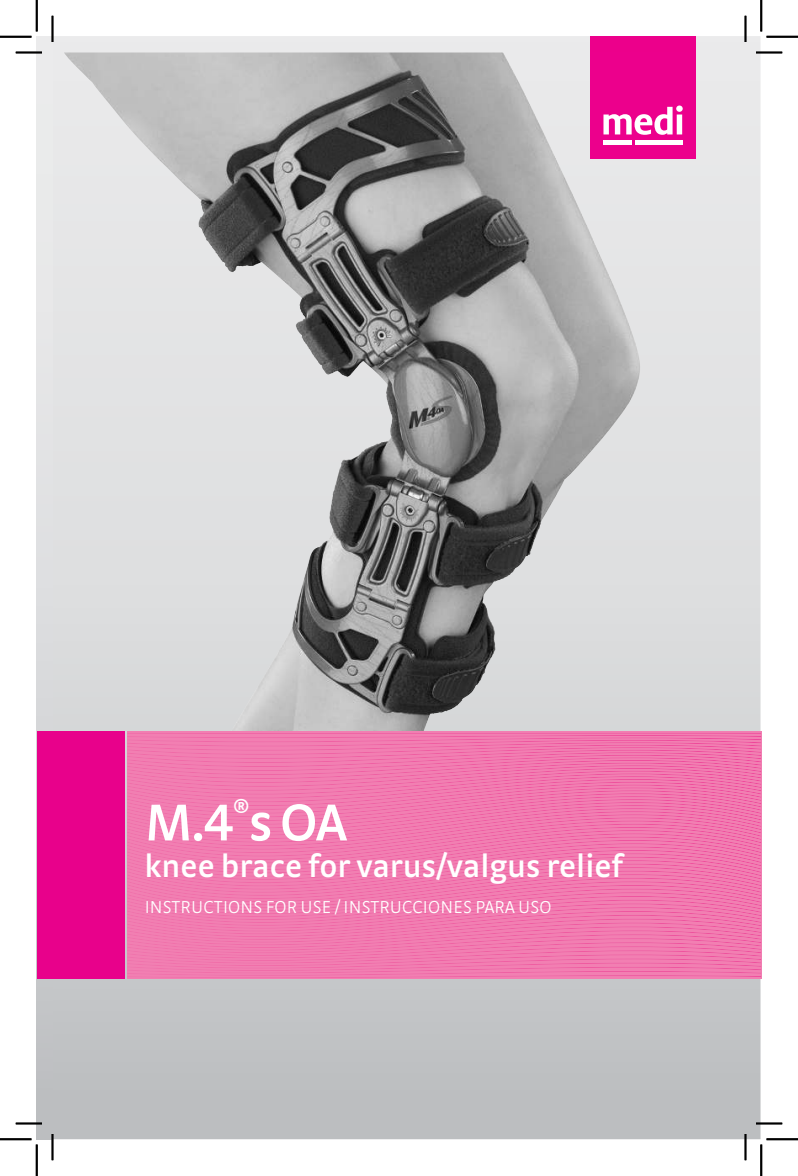
<style>
.page{position:relative;width:798px;height:1176px;background:#fff}
.page>*{position:absolute;margin:0;border:0;box-sizing:border-box;transform-origin:0 0}
.t1{font:600 54.6px "Strada OT";color:#fff}
.t2{font:600 33.07px "Strada OT";color:#fff}
.t3{font:300 18.2px "Strada OT";letter-spacing:.01em;color:#fff}
</style>
<div class="page">
<img style="left:37px;top:37px;width:724px;height:1102px">
<img style="left:64px;top:52px;width:156px;height:206px">
<div style="left:590px;top:37px;width:106px;height:122px;background:#ec008b"></div>
<svg style="left:603px;top:106px;width:80px;height:29px"></svg>
<div style="left:635px;top:140px;width:47px;height:5px;background:#fff"></div>
<div style="left:603px;top:140px;width:29px;height:5px;background:#fff"></div>
<img style="left:127px;top:733px;width:634px;height:14px">
<img style="left:127px;top:747px;width:634px;height:5px">
<img style="left:127px;top:752px;width:634px;height:13px">
<img style="left:127px;top:765px;width:634px;height:6px">
<img style="left:127px;top:771px;width:634px;height:207px">
<img style="left:127px;top:773px;width:634px;height:6px">
<img style="left:127px;top:779px;width:634px;height:6px">
<img style="left:127px;top:785px;width:634px;height:8px">
<img style="left:127px;top:793px;width:634px;height:15px">
<img style="left:127px;top:808px;width:634px;height:22px">
<img style="left:127px;top:830px;width:634px;height:7px">
<img style="left:127px;top:837px;width:634px;height:136px">
<div style="left:52px;top:731px;width:73px;height:248px;background:#e8018b"></div>
<div style="left:37px;top:731px;width:15px;height:248px;background:#e8018b"></div>
<hr style="left:16px;top:51px;width:26px;height:3px;background:#000">
<hr style="left:756px;top:51px;width:26px;height:3px;background:#000">
<hr style="left:16px;top:1122px;width:26px;height:3px;background:#000">
<hr style="left:756px;top:1122px;width:26px;height:3px;background:#000">
<hr style="left:51px;top:16px;width:3px;height:26px;background:#000">
<hr style="left:51px;top:1134px;width:3px;height:26px;background:#000">
<hr style="left:744px;top:16px;width:3px;height:26px;background:#000">
<hr style="left:744px;top:1134px;width:3px;height:26px;background:#000">
<hr style="left:0;top:36px;width:32px;height:2px;background:#000">
<hr style="left:767px;top:36px;width:31px;height:2px;background:#000">
<hr style="left:0;top:1138px;width:32px;height:2px;background:#000">
<hr style="left:767px;top:1138px;width:31px;height:2px;background:#000">
<hr style="left:36px;top:0;width:2px;height:31px;background:#000">
<hr style="left:36px;top:1144px;width:2px;height:32px;background:#000">
<hr style="left:760px;top:0;width:2px;height:31px;background:#000">
<hr style="left:760px;top:1144px;width:2px;height:32px;background:#000">
<h1 class="t1" style="left:145px;top:799px;width:204px">M.4<sup>®</sup>s OA</h1>
<h2 class="t2" style="left:145px;top:852px;width:480px">knee brace for varus/valgus relief</h2>
<p class="t3" style="left:145px;top:899px;width:408px">INSTRUCTIONS FOR USE / INSTRUCCIONES PARA USO</p>
</div>
